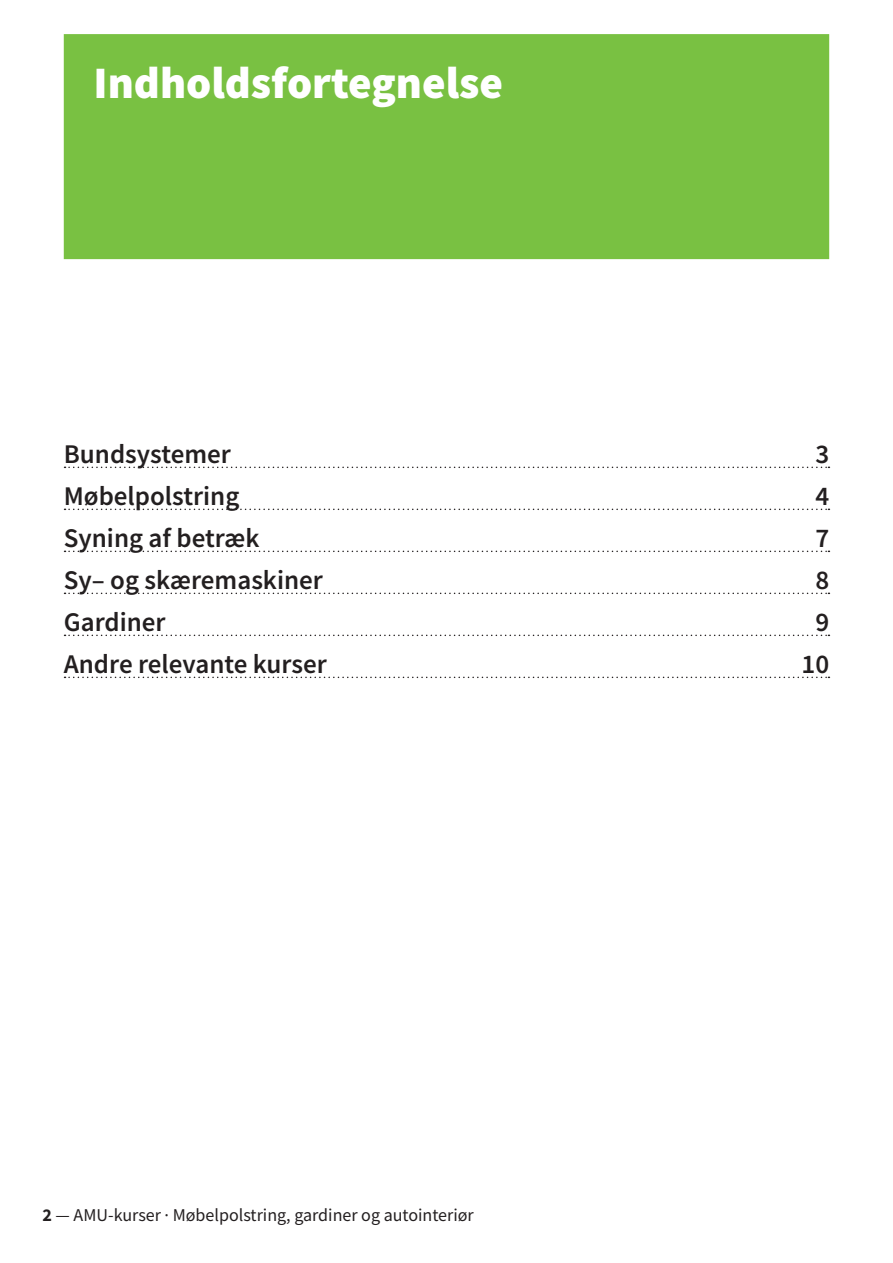
<style>
.page{position:relative;width:893px;height:1263px;background:#fff}
.page>*{position:absolute;margin:0;border:0;box-sizing:border-box;transform-origin:0 0}
.Breaker_02{font:900 45px "Source Sans Pro";color:#fff}
.t1{font:600 27px "Source Sans Pro";color:#231f20}
.t2{font:18px "Source Sans Pro";color:#231f20}
.s1{font-weight:700}
</style>
<div class="page">
<div style="left:64px;top:34px;width:765px;height:225px;background:#79c142"></div>
<svg style="left:65px;top:467px;width:764px;height:1px"></svg>
<svg style="left:65px;top:509px;width:764px;height:1px"></svg>
<svg style="left:65px;top:551px;width:764px;height:1px"></svg>
<svg style="left:65px;top:593px;width:764px;height:1px"></svg>
<svg style="left:65px;top:635px;width:764px;height:1px"></svg>
<svg style="left:65px;top:677px;width:764px;height:1px"></svg>
<p class="Breaker_02" style="left:94px;top:51px;width:411px">Indholdsfortegnelse</p>
<p class="t1" style="left:64px;top:436px;width:169px">Bundsystemer</p>
<p class="t1" style="left:815px;top:436px;width:15px">3</p>
<p class="t1" style="left:64px;top:478px;width:177px">Møbelpolstring</p>
<p class="t1" style="left:815px;top:478px;width:15px">4</p>
<p class="t1" style="left:64px;top:520px;width:197px">Syning af betræk</p>
<p class="t1" style="left:815px;top:520px;width:15px">7</p>
<p class="t1" style="left:64px;top:562px;width:261px">Sy– og skæremaskiner</p>
<p class="t1" style="left:815px;top:562px;width:15px">8</p>
<p class="t1" style="left:64px;top:604px;width:103px">Gardiner</p>
<p class="t1" style="left:815px;top:604px;width:15px">9</p>
<p class="t1" style="left:64px;top:646px;width:265px">Andre relevante kurser</p>
<p class="t1" style="left:801px;top:646px;width:29px">10</p>
<p class="t2" style="left:43px;top:1204px;width:433px"><span class="s1">2</span> — AMU-kurser · Møbelpolstring, gardiner og autointeriør</p>
</div>
